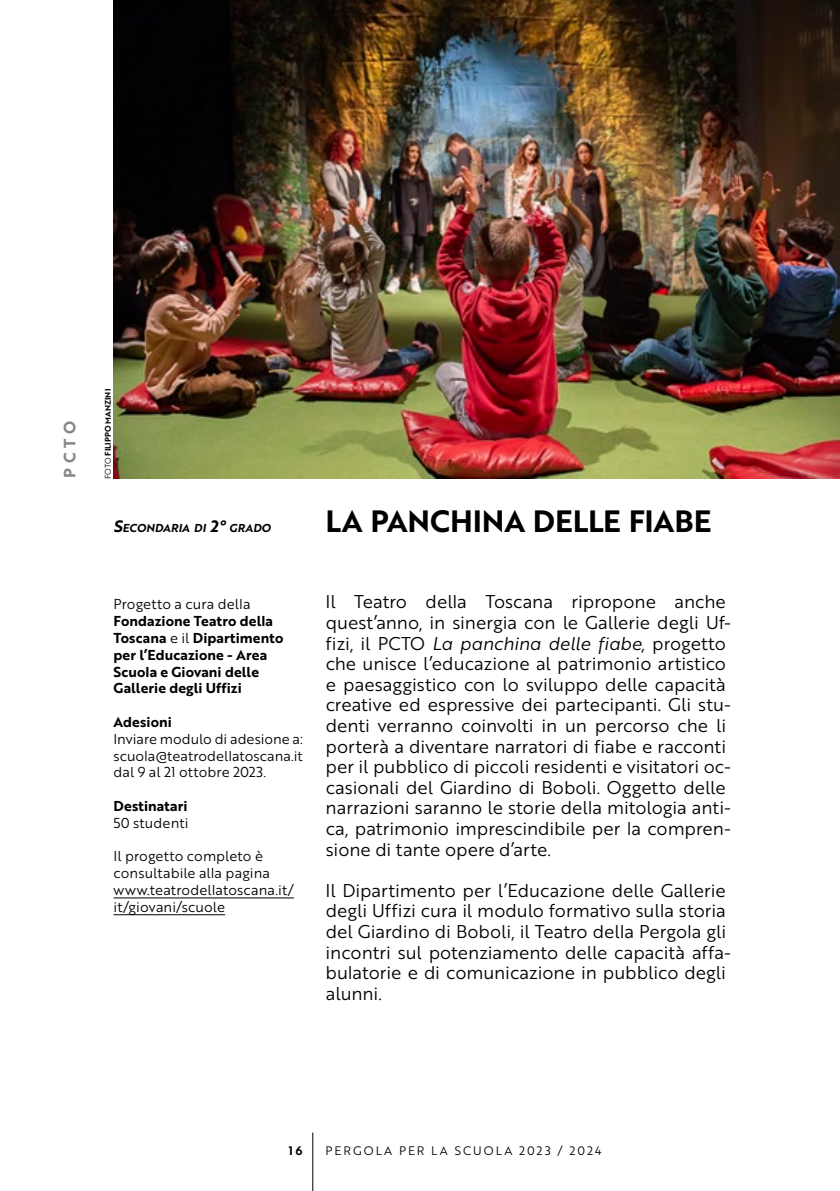
<style>
.page{position:relative;width:840px;height:1191px;background:#fff}
.page>*{position:absolute;margin:0;border:0;box-sizing:border-box;transform-origin:0 0}
.t1{font:30px "Brother 1816 Bold";letter-spacing:-.005em;color:#000}
.t2{font:18px/20.6px "Brother 1816 Book";letter-spacing:-.005em;color:#000}
.t3{font:16px "Brother 1816 Bold";color:#878786}
.t4{font:14px/16.8px "Brother 1816 Book";letter-spacing:.005em;color:#000;text-align:justify}
.t5{font:14px/16.8px "Brother 1816 Bold";letter-spacing:.01em;color:#000}
.t6{font:12px "Brother 1816 Book";letter-spacing:.165em;color:#000}
.t7{font:12px "Brother 1816 Bold";color:#000}
.t8{font:11.2px "Brother 1816 Bold Italic";letter-spacing:.015em;color:#000}
.t9{font:8px "Brother 1816 Bold";letter-spacing:.005em;color:#000}
.s1{font-family:"Brother 1816 Book"}
.s2{font-size:16px}
.s3{font-family:"Brother 1816 Book Italic"}
</style>
<div class="page">
<hr style="left:312px;top:1132px;width:1px;height:59px;background:#000">
<img style="left:113px;top:0;width:726px;height:478px">
<hr style="left:113px;top:897px;width:181px;height:1px;background:#000">
<hr style="left:113px;top:914px;width:112px;height:1px;background:#000">
<p class="t3" style="left:57px;top:478px;width:59px;rotate:-90deg">PCTO</p>
<p class="t9" style="left:102px;top:479px;width:92px;rotate:-90deg"><span class="s1">FOTO</span> FILIPPO MANZINI</p>
<p class="t8" style="left:113px;top:519px;width:159px"><span class="s2">S</span>ECONDARIA DI <span class="s2">2°</span> GRADO</p>
<h1 class="t1" style="left:325px;top:498px;width:387px">LA PANCHINA DELLE FIABE</h1>
<p class="t4" style="left:113px;top:595px;width:138px">Progetto a cura della</p>
<p class="t5" style="left:113px;top:612px;width:171px">Fondazione Teatro della<br>Toscana <span class="s1">e il</span> Dipartimento per l’Educazione - Area<br>Scuola e Giovani delle<br>Gallerie degli Uffizi</p>
<p class="t5" style="left:113px;top:713px;width:60px">Adesioni</p>
<p class="t4" style="left:113px;top:730px;width:190px">Inviare modulo di adesione a: scuola@teatrodellatoscana.it dal 9 al 21 ottobre 2023.</p>
<p class="t5" style="left:113px;top:797px;width:75px">Destinatari</p>
<p class="t4" style="left:113px;top:814px;width:77px">50 studenti</p>
<p class="t4" style="left:113px;top:847px;width:182px;text-align:left">Il progetto completo è consultabile alla pagina www.teatrodellatoscana.it/ it/giovani/scuole</p>
<p class="t2" style="left:325px;top:591px;width:407px">Il Teatro della Toscana ripropone anche quest’anno, in sinergia con le Gallerie degli Uf&shy;fizi, il PCTO <span class="s3">La panchina delle fiabe</span>, progetto che unisce l’educazione al patrimonio artistico e paesaggistico con lo sviluppo delle capacità creative ed espressive dei partecipanti. Gli stu&shy;denti verranno coinvolti in un percorso che li porterà a diventare narratori di fiabe e racconti per il pubblico di piccoli residenti e visitatori oc&shy;casionali del Giardino di Boboli. Oggetto delle narrazioni saranno le storie della mitologia anti&shy;ca, patrimonio imprescindibile per la compren&shy;sione di tante opere d’arte.</p>
<p class="t2" style="left:325px;top:879px;width:407px">Il Dipartimento per l’Educazione delle Gallerie degli Uffizi cura il modulo formativo sulla storia del Giardino di Boboli, il Teatro della Pergola gli incontri sul potenziamento delle capacità affa&shy;bulatorie e di comunicazione in pubblico degli alunni.</p>
<p class="t7" style="left:288px;top:1141px;width:15px">16</p>
<p class="t6" style="left:325px;top:1141px;width:277px">PERGOLA PER LA SCUOLA 2023 / 2024</p>
</div>
